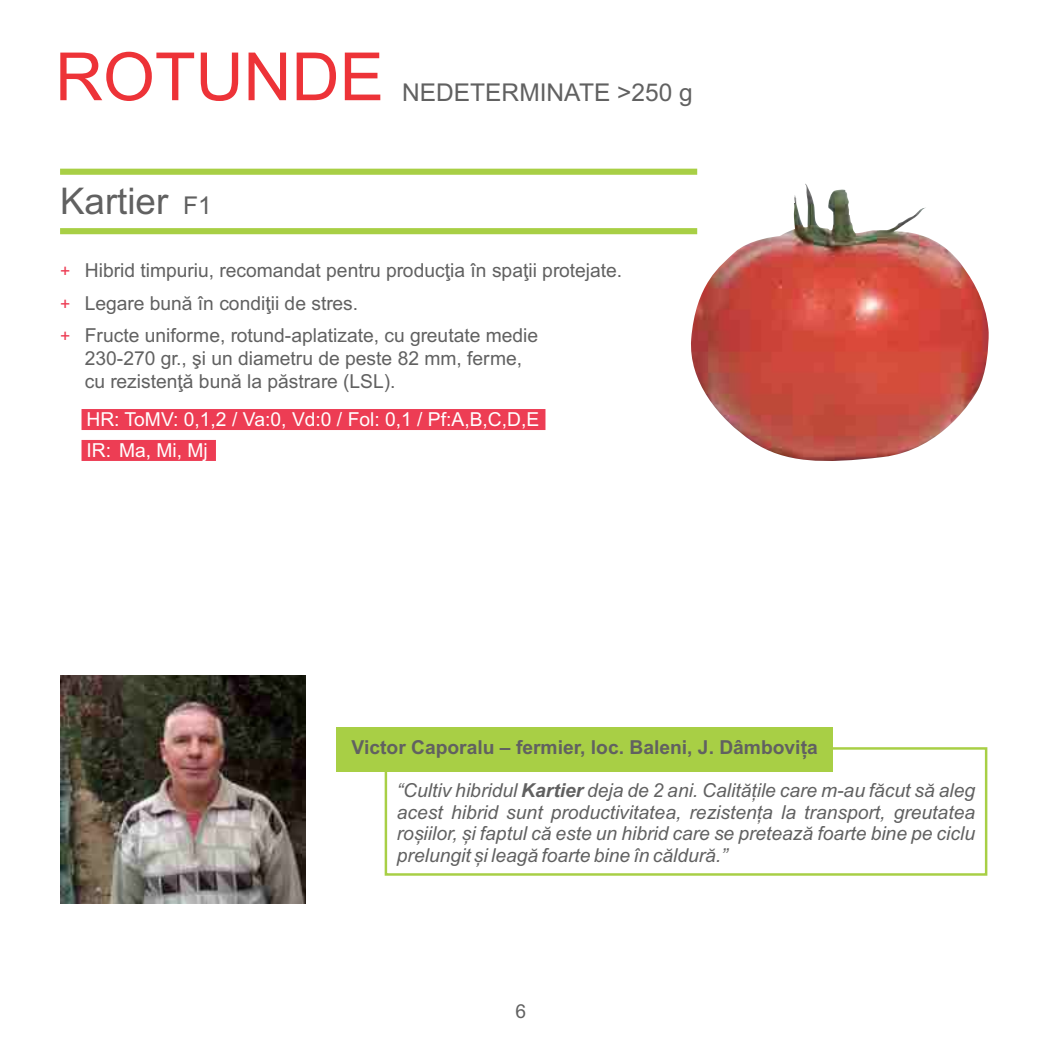
<style>
.page{position:relative;width:1042px;height:1042px;background:#fff}
.page>*{position:absolute;margin:0;border:0;box-sizing:border-box;transform-origin:0 0}
.t1{font:66.5px "Arial";color:#ed3338}
.t2{font:36.75px "Arial";color:#616161}
.t3{font:24.5px "Arial";color:#616161}
.t4{font:italic 19.25px/21.5px "Arial";color:#616161;text-align:justify}
.t5{font:19.25px/32.7px "Arial";color:#616161}
.t6{font:19.25px/31px "Arial";color:#fff}
.t7{font:700 19.25px "Arial";color:#616161}
.s1{font-size:24.5px}
.s2{font-size:17.5px;color:#ed3d54}
.s3{font-weight:700}
</style>
<div class="page">
<img style="left:688px;top:184px;width:300px;height:277px">
<img style="left:60px;top:675px;width:245px;height:228px">
<svg style="left:383px;top:746px;width:605px;height:130px"></svg>
<div style="left:336px;top:727px;width:496px;height:44px;background:#a8cf45"></div>
<div style="left:82px;top:409px;width:463px;height:21px;background:#ed3d54"></div>
<div style="left:82px;top:440px;width:134px;height:21px;background:#ed3d54"></div>
<div style="left:60px;top:169px;width:637px;height:6px;background:#a8cf45"></div>
<div style="left:60px;top:228px;width:637px;height:6px;background:#a8cf45"></div>
<h1 class="t1" style="left:55px;top:52px;width:330px">ROTUNDE</h1>
<p class="t3" style="left:402px;top:83px;width:292px">NEDETERMINATE &gt;250 g</p>
<h2 class="t2" style="left:60px;top:188px;width:153px">Kartier <span class="s1">F1</span></h2>
<p class="t5" style="left:60px;top:255px;width:564px"><span class="s2">+</span> Hibrid timpuriu, recomandat pentru producţia în spaţii protejate. <span class="s2">+</span> Legare bună în condiţii de stres.<br><span class="s2">+</span> Fructe uniforme, rotund-aplatizate, cu greutate medie</p>
<p class="t5" style="left:85px;top:349px;width:439px;line-height:22.8px">230-270 gr., şi un diametru de peste 82 mm, ferme, cu rezistenţă bună la păstrare (LSL).</p>
<p class="t6" style="left:86px;top:405px;width:454px">HR: ToMV: 0,1,2 / Va:0, Vd:0 / Fol: 0,1 / Pf:A,B,C,D,E<br>IR: Ma, Mi, Mj</p>
<p class="t7" style="left:352px;top:739px;width:468px">Victor Caporalu – fermier, loc. Baleni, J. Dâmbovița</p>
<p class="t4" style="left:397px;top:781px;width:580px">“Cultiv hibridul <span class="s3">Kartier</span> deja de 2 ani. Calitățile care m-au făcut să aleg acest hibrid sunt productivitatea, rezistența la transport, greutatea roșiilor, și faptul că este un hibrid care se pretează foarte bine pe ciclu prelungit și leagă foarte bine în căldură.”</p>
<p class="t5" style="left:516px;top:996px;width:12px">6</p>
</div>
